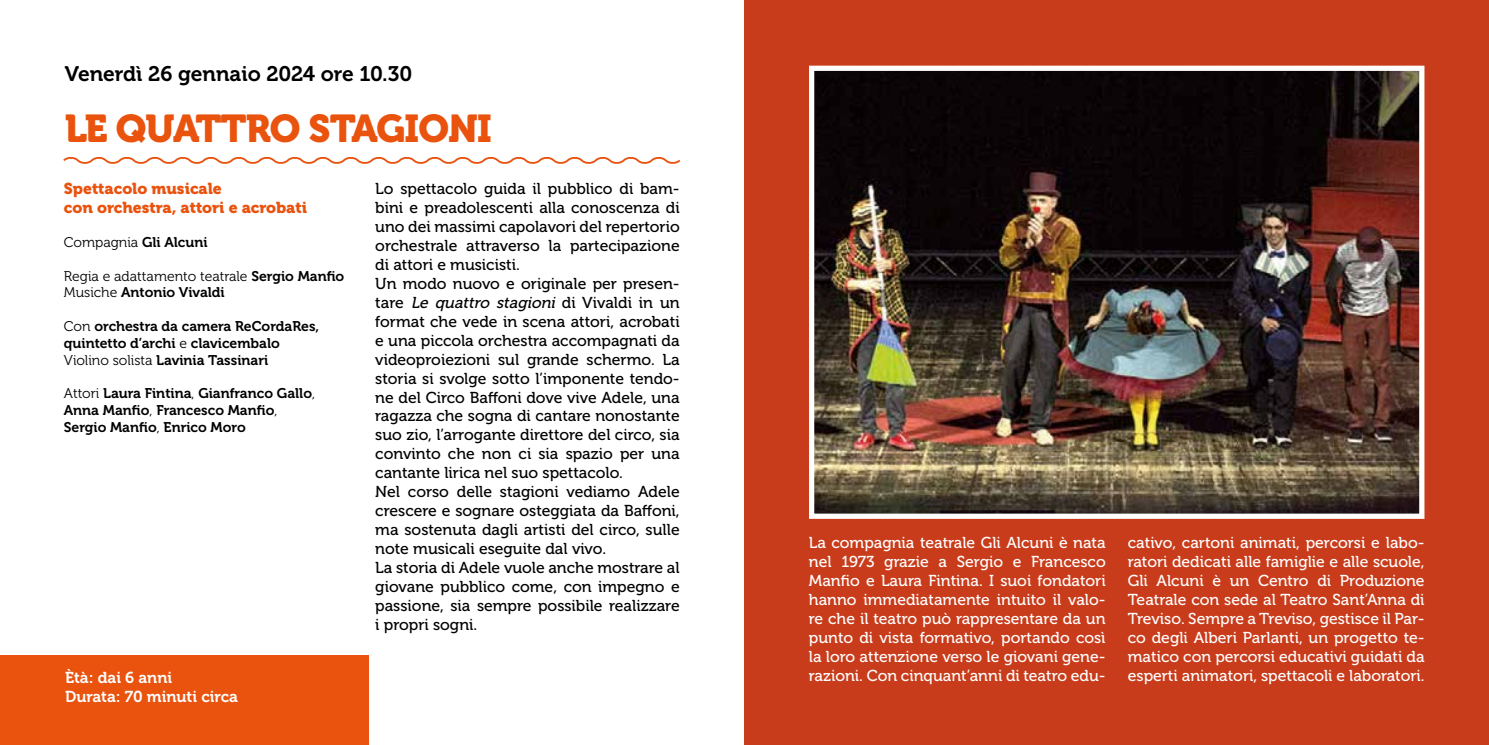
<style>
.page{position:relative;width:1489px;height:745px;background:#fff}
.page>*{position:absolute;margin:0;border:0;box-sizing:border-box;transform-origin:0 0}
.t1{font:38.5px "Museo 900";letter-spacing:-.025em;color:#e9530e}
.t2{font:21px "Museo 700";color:#000}
.t3{font:15.75px/18.9px "Museo 500";color:#000}
.t4{font:15.75px/18.9px "Museo 500";color:#fff;text-align:justify}
.t5{font:15.75px/18.9px "Museo 900";color:#e9530e}
.t6{font:15.75px/19.2px "Museo 700";color:#fff}
.t7{font:14px/16.8px "Museo 700";color:#000}
.t8{font:14px "Museo 300";color:#000}
.s1{font-family:"Museo 700"}
.s2{font-family:"Museo 300"}
.s3{font-style:italic}
</style>
<div class="page">
<div style="left:0;top:654px;width:368px;height:90px;background:#e9530e"></div>
<svg style="left:63px;top:157px;width:618px;height:7px"></svg>
<div style="left:744px;top:0;width:744px;height:744px;background:#c93c1b"></div>
<img style="left:815px;top:72px;width:603px;height:440px">
<div style="left:809px;top:66px;width:615px;height:452px;border:5px solid #fff"></div>
<h2 class="t2" style="left:65px;top:62px;width:349px">Venerdì 26 gennaio 2024 ore 10.30</h2>
<h1 class="t1" style="left:65px;top:106px;width:428px">LE QUATTRO STAGIONI</h1>
<p class="t5" style="left:64px;top:179px;width:245px">Spettacolo musicale<br>con orchestra, attori e acrobati</p>
<p class="t8" style="left:64px;top:234px;width:145px">Compagnia <span class="s1">Gli Alcuni</span></p>
<p class="t8" style="left:64px;top:268px;width:282px">Regia e adattamento teatrale <span class="s1">Sergio Manfio</span></p>
<p class="t7" style="left:64px;top:284px;width:162px"><span class="s2">Musiche</span> Antonio Vivaldi</p>
<p class="t7" style="left:64px;top:318px;width:257px"><span class="s2">Con</span> orchestra da camera ReCordaRes, quintetto d’archi <span class="s2">e</span> clavicembalo<br><span class="s2">Violino solista</span> Lavinia Tassinari</p>
<p class="t7" style="left:64px;top:385px;width:253px"><span class="s2">Attori</span> Laura Fintina<span class="s2">,</span> Gianfranco Gallo<span class="s2">,<br></span>Anna Manfio<span class="s2">,</span> Francesco Manfio<span class="s2">,<br></span>Sergio Manfio<span class="s2">,</span> Enrico Moro</p>
<p class="t6" style="left:65px;top:667px;width:174px">Ètà: dai 6 anni<br>Durata: 70 minuti circa</p>
<p class="t3" style="left:375px;top:180px;width:306px">Lo spettacolo guida il pubblico di bam&shy;bini e preadolescenti alla conoscenza di uno dei massimi capolavori del repertorio orchestrale attraverso la partecipazione di attori e musicisti.<br>Un modo nuovo e originale per presen&shy;t a r e <span class="s3">Le quattro stagioni</span> d i V i v a l d i i n u n format che vede in scena attori, acrobati e una piccola orchestra accompagnati da videoproiezioni sul grande schermo. La storia si svolge sotto l’imponente tendo&shy;ne del Circo Baffoni dove vive Adele, una ragazza che sogna di cantare nonostante suo zio, l’arrogante direttore del circo, sia convinto che non ci sia spazio per una cantante lirica nel suo spettacolo.<br>Nel corso delle stagioni vediamo Adele crescere e sognare osteggiata da Baffoni, ma sostenuta dagli artisti del circo, sulle note musicali eseguite dal vivo.<br>La storia di Adele vuole anche mostrare al giovane pubblico come, con impegno e passione, sia sempre possibile realizzare i propri sogni.</p>
<p class="t4" style="left:808px;top:533px;width:298px">La compagnia teatrale Gli Alcuni è nata nel 1973 grazie a Sergio e Francesco Manfio e Laura Fintina. I suoi fondatori hanno immediatamente intuito il valo&shy;re che il teatro può rappresentare da un punto di vista formativo, portando così la loro attenzione verso le giovani gene&shy;razioni. Con cinquant’anni di teatro edu-</p>
<p class="t4" style="left:1127px;top:533px;width:298px">cativo, cartoni animati, percorsi e labo&shy;ratori dedicati alle famiglie e alle scuole, Gli Alcuni è un Centro di Produzione Teatrale con sede al Teatro Sant’Anna di Treviso. Sempre a Treviso, gestisce il Par&shy;co degli Alberi Parlanti, un progetto te&shy;matico con percorsi educativi guidati da esperti animatori, spettacoli e laboratori.</p>
</div>
